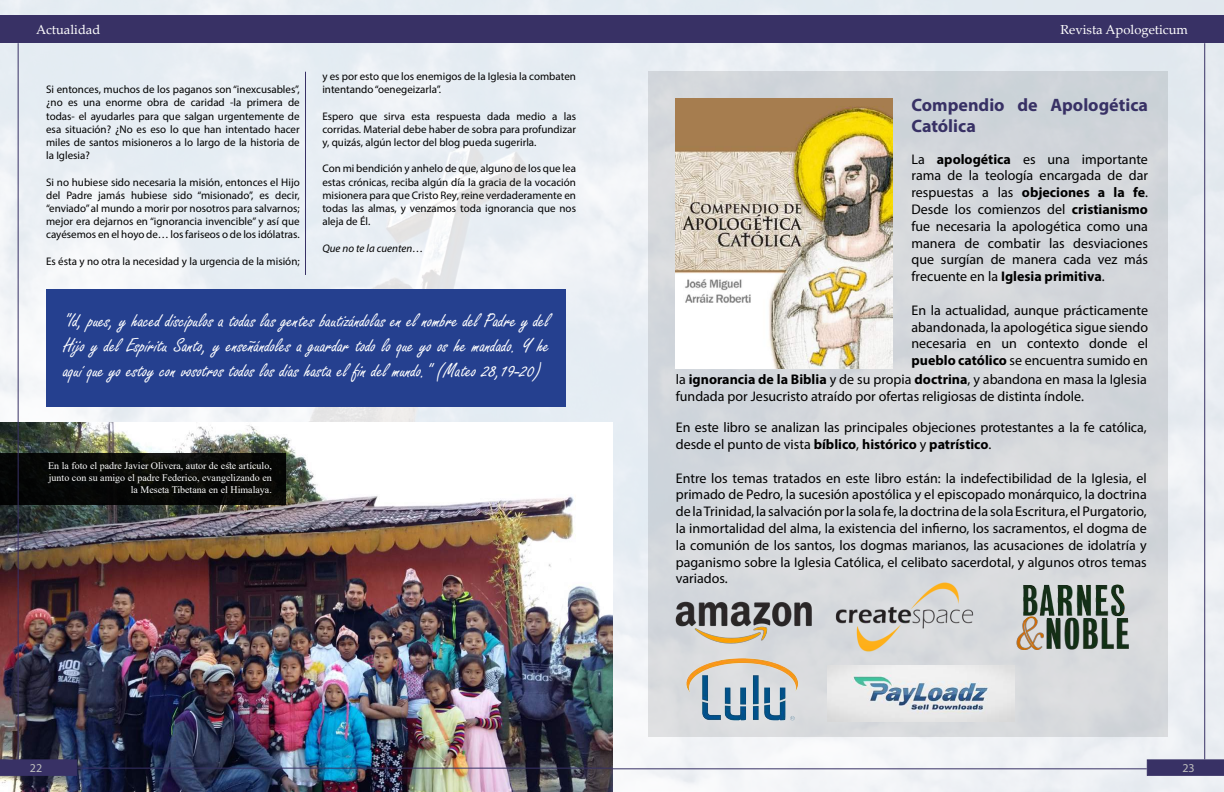
<style>
.page{position:relative;width:1224px;height:792px;background:#fff}
.page>*{position:absolute;margin:0;border:0;box-sizing:border-box;transform-origin:0 0}
.t1{font:21px/25.2px "Freestyle Script";color:#fff;text-align:justify}
.t2{font:700 18px/21.6px "Myriad Pro";color:#383165}
.t3{font:14px/16.8px "Myriad Pro";color:#000;text-align:justify}
.t4{font:13px "Palatino Linotype";color:#fff}
.t5{font:12px "Myriad Pro";color:#bebebe}
.t6{font:11px/13.2px "Myriad Pro";color:#000;text-align:justify}
.t7{font:italic 11px "Myriad Pro";color:#000}
.t8{font:10px/12px "Times New Roman";color:#fff;text-align:right}
.s1{font-weight:700}
</style>
<div class="page">
<img style="left:0;top:0;width:1224px;height:792px">
<img style="left:0;top:422px;width:612px;height:370px">
<div style="left:0;top:454px;width:286px;height:51px;background:#070806"></div>
<div style="left:46px;top:289px;width:520px;height:117px;background:#25408f"></div>
<div style="left:648px;top:72px;width:520px;height:665px;background:#d5d8dc"></div>
<img style="left:676px;top:99px;width:217px;height:270px">
<img style="left:835px;top:582px;width:139px;height:70px">
<img style="left:676px;top:601px;width:136px;height:43px">
<img style="left:1017px;top:585px;width:112px;height:64px">
<img style="left:686px;top:658px;width:113px;height:65px">
<img style="left:827px;top:666px;width:188px;height:56px">
<div style="left:612px;top:15px;width:612px;height:28px;background:#383165"></div>
<div style="left:0;top:15px;width:612px;height:28px;background:#383165"></div>
<svg style="left:0;top:759px;width:77px;height:17px"></svg>
<svg style="left:1147px;top:759px;width:77px;height:17px"></svg>
<hr style="left:77px;top:768px;width:535px;height:1px;background:#383165">
<hr style="left:18px;top:43px;width:1px;height:716px;background:#383165">
<hr style="left:1204px;top:43px;width:1px;height:716px;background:#383165">
<hr style="left:612px;top:768px;width:535px;height:1px;background:#383165">
<hr style="left:305px;top:72px;width:1px;height:203px;background:#383165">
<p class="t4" style="left:36px;top:21px;width:66px">Actualidad</p>
<p class="t4" style="left:1060px;top:21px;width:129px">Revista Apologeticum</p>
<p class="t6" style="left:46px;top:83px;width:255px">Si entonces, muchos de los paganos son “inexcusables”, ¿no es una enorme obra de caridad -la primera de todas- el ayudarles para que salgan urgentemente de esa situación? ¿No es eso lo que han intentado hacer miles de santos misioneros a lo largo de la historia de la Iglesia?</p>
<p class="t6" style="left:46px;top:175px;width:255px">Si no hubiese sido necesaria la misión, entonces el Hijo del Padre jamás hubiese sido “misionado”, es decir, “enviado” al mundo a morir por nosotros para salvarnos; mejor era dejarnos en “ignorancia invencible” y así que cayésemos en el hoyo de… los fariseos o de los idólatras.</p>
<p class="t6" style="left:46px;top:254px;width:255px">Es ésta y no otra la necesidad y la urgencia de la misión;</p>
<p class="t6" style="left:322px;top:70px;width:255px">y es por esto que los enemigos de la Iglesia la combaten intentando “oenegeizarla”.</p>
<p class="t6" style="left:322px;top:109px;width:255px">Espero que sirva esta respuesta dada medio a las corridas. Material debe haber de sobra para profundizar y, quizás, algún lector del blog pueda sugerirla.</p>
<p class="t6" style="left:322px;top:162px;width:255px">Con mi bendición y anhelo de que, alguno de los que lea estas crónicas, reciba algún día la gracia de la vocación misionera para que Cristo Rey, reine verdaderamente en todas las almas, y venzamos toda ignorancia que nos aleja de Él.</p>
<p class="t7" style="left:322px;top:241px;width:102px">Que no te la cuenten…</p>
<p class="t1" style="left:63px;top:309px;width:488px">"Id, pues, y haced discípulos a todas las gentes bautizándolas en el nombre del Padre y del Hijo y del Espíritu Santo, y enseñándoles a guardar todo lo que yo os he mandado. Y he aquí que yo estoy con vosotros todos los días hasta el fin del mundo." (Mateo 28,19-20)</p>
<p class="t8" style="left:48px;top:459px;width:225px">En la foto el padre Javier Olivera, autor de este artículo, junto con su amigo el padre Federico, evangelizando en la Meseta Tibetana en el Himalaya.</p>
<p class="t5" style="left:30px;top:760px;width:14px">22</p>
<p class="t2" style="left:912px;top:93px;width:238px">Compendio de Apologética<br>Católica</p>
<p class="t3" style="left:912px;top:150px;width:238px">La <span class="s1">apologética</span> es una importante rama de la teología encargada de dar respuestas a las <span class="s1">objeciones a la fe</span>.<br>Desde los comienzos del <span class="s1">cristianismo </span>fue necesaria la apologética como una manera de combatir las desviaciones que surgían de manera cada vez más frecuente en la <span class="s1">Iglesia primitiva</span>.</p>
<p class="t3" style="left:912px;top:301px;width:238px">En la actualidad, aunque prácticamente abandonada, la apologética sigue siendo necesaria en un contexto donde el <span class="s1">pueblo católico</span> se encuentra sumido en</p>
<p class="t3" style="left:676px;top:371px;width:473px">la <span class="s1">ignorancia de la Biblia</span> y de su propia <span class="s1">doctrina</span>, y abandona en masa la Iglesia fundada por Jesucristo atraído por ofertas religiosas de distinta índole.</p>
<p class="t3" style="left:676px;top:419px;width:473px">En este libro se analizan las principales objeciones protestantes a la fe católica, desde el punto de vista <span class="s1">bíblico</span>, <span class="s1">histórico</span> y <span class="s1">patrístico</span>.</p>
<p class="t3" style="left:676px;top:469px;width:473px">Entre los temas tratados en este libro están: la indefectibilidad de la Iglesia, el primado de Pedro, la sucesión apostólica y el episcopado monárquico, la doctrina de la Trinidad, la salvación por la sola fe, la doctrina de la sola Escritura, el Purgatorio, la inmortalidad del alma, la existencia del infierno, los sacramentos, el dogma de la comunión de los santos, los dogmas marianos, las acusaciones de idolatría y paganismo sobre la Iglesia Católica, el celibato sacerdotal, y algunos otros temas variados.</p>
<p class="t5" style="left:1182px;top:760px;width:14px">23</p>
</div>
